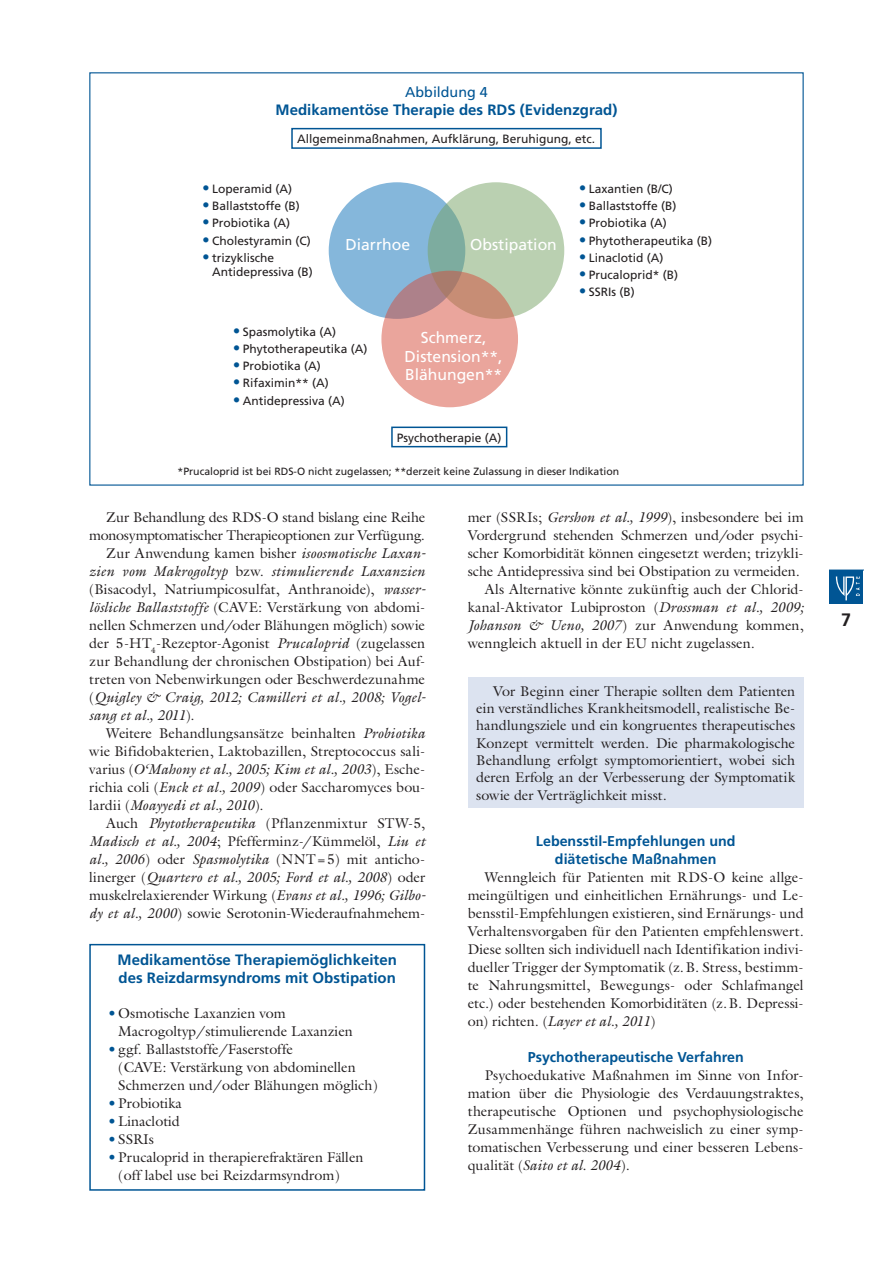
<style>
.page{position:relative;width:893px;height:1263px;background:#fff}
.page>*{position:absolute;margin:0;border:0;box-sizing:border-box;transform-origin:0 0}
.t1{font:700 18px "Frutiger";color:#231f20}
.t2{font:15.75px/18.9px "Frutiger";color:#fff;text-align:center}
.HLText{font:700 15px/18px "Frutiger";color:#005594}
.Copy_mit_Einzug{font:14.25px/18px "Galliard Std";letter-spacing:-.005em;color:#231f20;text-align:justify}
.HLText-2{font:14.25px/18px "Galliard Std";color:#231f20}
.Copy_mit_Einzug-2{font:700 14.25px/18px "Frutiger";color:#005594;text-align:center}
.HL_FT{font:700 14.25px "Frutiger";color:#005594}
.HLText-3{font:14.25px "Frutiger";color:#005594}
.t3{font:12px/14.4px "Frutiger";color:#231f20}
.t4{font:10.5px "Frutiger";color:#231f20}
.s1{font-family:"Univers";font-size:14.25px;color:#005594}
.s2{font-style:italic}
.s3{color:#005594}
</style>
<div class="page">
<svg style="left:829px;top:570px;width:34px;height:34px"></svg>
<div style="left:89px;top:944px;width:336px;height:247px;border:2px solid #005594"></div>
<div style="left:468px;top:677px;width:336px;height:131px;background:#dce3f0"></div>
<div style="left:329px;top:182px;width:136px;height:137px;background:#85b7db;border-radius:50%"></div>
<svg style="left:428px;top:182px;width:136px;height:137px;background:#b0caae"></svg>
<svg style="left:381px;top:271px;width:137px;height:136px;background:#dc9c93"></svg>
<div style="left:291px;top:128px;width:311px;height:21px;border:2px solid #005594"></div>
<div style="left:391px;top:427px;width:116px;height:20px;border:2px solid #005594"></div>
<p class="HLText-3" style="left:405px;top:84px;width:84px">Abbildung 4</p>
<p class="HLText" style="left:276px;top:101px;width:343px">Medikamentöse Therapie des RDS (Evidenzgrad)</p>
<p class="t3" style="left:297px;top:131px;width:300px">Allgemeinmaßnahmen, Aufklärung, Beruhigung, etc.</p>
<p class="t3" style="left:203px;top:182px;width:90px"><span class="s1">•</span> Loperamid (A)</p>
<p class="t3" style="left:203px;top:199px;width:98px"><span class="s1">•</span> Ballaststoffe (B)</p>
<p class="t3" style="left:203px;top:216px;width:88px"><span class="s1">•</span> Probiotika (A)</p>
<p class="t3" style="left:203px;top:233px;width:109px"><span class="s1">•</span> Cholestyramin (C)</p>
<p class="t3" style="left:212px;top:251px;width:102px;text-indent:-9px"><span class="s1">•</span> trizyklische<br>Antidepressiva (B)</p>
<p class="t2" style="left:345px;top:236px;width:66px">Diarrhoe</p>
<p class="t2" style="left:470px;top:236px;width:88px">Obstipation</p>
<p class="t3" style="left:234px;top:324px;width:103px"><span class="s1">•</span> Spasmolytika (A)</p>
<p class="t3" style="left:234px;top:341px;width:135px"><span class="s1">•</span> Phytotherapeutika (A)</p>
<p class="t3" style="left:234px;top:359px;width:88px"><span class="s1">•</span> Probiotika (A)</p>
<p class="t3" style="left:234px;top:376px;width:96px"><span class="s1">•</span> Rifaximin** (A)</p>
<p class="t3" style="left:234px;top:393px;width:112px"><span class="s1">•</span> Antidepressiva (A)</p>
<p class="t2" style="left:405px;top:328px;width:100px">Schmerz,<br>Distension**,</p>
<p class="t2" style="left:405px;top:366px;width:99px">Blähungen**</p>
<p class="t3" style="left:397px;top:430px;width:106px">Psychotherapie (A)</p>
<p class="t3" style="left:580px;top:182px;width:94px"><span class="s1">•</span> Laxantien (B/C)</p>
<p class="t3" style="left:580px;top:199px;width:98px"><span class="s1">•</span> Ballaststoffe (B)</p>
<p class="t3" style="left:580px;top:216px;width:88px"><span class="s1">•</span> Probiotika (A)</p>
<p class="t3" style="left:580px;top:233px;width:133px"><span class="s1">•</span> Phytotherapeutika (B)</p>
<p class="t3" style="left:580px;top:251px;width:85px"><span class="s1">•</span> Linaclotid (A)</p>
<p class="t3" style="left:580px;top:268px;width:99px"><span class="s1">•</span> Prucaloprid* (B)</p>
<p class="t3" style="left:580px;top:285px;width:56px"><span class="s1">•</span> SSRIs (B)</p>
<p class="t4" style="left:178px;top:465px;width:443px">*Prucaloprid ist bei RDS-O nicht zugelassen; **derzeit keine Zulassung in dieser Indikation</p>
<p class="Copy_mit_Einzug" style="left:89px;top:508px;width:337px;text-align:right">Zur Behandlung des RDS-O stand bislang eine Reihe monosymptomatischer Therapieoptionen zur Verfügung.</p>
<p class="Copy_mit_Einzug" style="left:89px;top:544px;width:338px;text-indent:17px">Zur Anwendung kamen bisher <span class="s2">isoosmotische Laxan&shy;zien vom Makrogoltyp</span> bzw. <span class="s2">stimulierende Laxanzien </span>(Bisacodyl, Natriumpicosulfat, Anthranoide), <span class="s2">wasser&shy;lösliche Ballaststoffe</span> (CAVE: Verstärkung von abdomi&shy;nellen Schmerzen und/oder Blähungen möglich) sowie der 5-HT<sub>4</sub>-Rezeptor-Agonist <span class="s2">Prucaloprid</span> (zugelassen zur Behandlung der chronischen Obstipation) bei Auf&shy;treten von Nebenwirkungen oder Beschwerdezunahme (<span class="s2">Quigley &amp; Craig, 2012; Camilleri et al., 2008; Vogel&shy;sang et al., 2011</span>).</p>
<p class="Copy_mit_Einzug" style="left:89px;top:724px;width:337px;text-indent:17px">Weitere Behandlungsansätze beinhalten <span class="s2">Probiotika </span>wie Bifidobakterien, Laktobazillen, Streptococcus sali&shy;varius (<span class="s2">O‘Mahony et al., 2005; Kim et al., 2003</span>), Esche&shy;richia coli (<span class="s2">Enck et al., 2009</span>) oder Saccharomyces bou&shy;lardii (<span class="s2">Moayyedi et al., 2010</span>).</p>
<p class="Copy_mit_Einzug" style="left:89px;top:814px;width:338px;text-indent:17px">Auch <span class="s2">Phytotherapeutika</span> (Pflanzenmixtur STW-5, <span class="s2">Madisch et al., 2004</span>; Pfefferminz-/Kümmelöl, <span class="s2">Liu et al., 2006</span>) oder <span class="s2">Spasmolytika</span> (NNT=5) mit anticho&shy;linerger (<span class="s2">Quartero et al., 2005; Ford et al., 2008</span>) oder muskelrelaxierender Wirkung (<span class="s2">Evans et al., 1996; Gilbo&shy;dy et al., 2000</span>) sowie Serotonin-Wiederaufnahmehem-</p>
<p class="HLText" style="left:118px;top:951px;width:281px">Medikamentöse Therapiemöglichkeiten des Reizdarmsyndroms mit Obstipation</p>
<p class="HLText-2" style="left:118px;top:1004px;width:236px;text-indent:-11px"><span class="s3">•</span>Osmotische Laxanzien vom<br>Macrogoltyp/stimulierende Laxanzien</p>
<p class="HLText-2" style="left:118px;top:1040px;width:261px;text-indent:-11px"><span class="s3">•</span>ggf. Ballaststoffe/Faserstoffe<br>(CAVE: Verstärkung von abdominellen<br>Schmerzen und/oder Blähungen möglich)</p>
<p class="HLText-2" style="left:108px;top:1094px;width:75px"><span class="s3">•</span>Probiotika</p>
<p class="HLText-2" style="left:108px;top:1112px;width:74px"><span class="s3">•</span>Linaclotid</p>
<p class="HLText-2" style="left:108px;top:1130px;width:48px"><span class="s3">•</span>SSRIs</p>
<p class="HLText-2" style="left:118px;top:1148px;width:247px;text-indent:-11px"><span class="s3">•</span>Prucaloprid in therapierefraktären Fällen (off label use bei Reizdarmsyndrom)</p>
<p class="Copy_mit_Einzug" style="left:468px;top:508px;width:337px">mer (SSRIs; <span class="s2">Gershon et al., 1999</span>), insbesondere bei im Vordergrund stehenden Schmerzen und/oder psychi&shy;scher Komorbidität können eingesetzt werden; trizykli&shy;sche Antidepressiva sind bei Obstipation zu vermeiden.</p>
<p class="Copy_mit_Einzug" style="left:468px;top:580px;width:337px;text-indent:17px">Als Alternative könnte zukünftig auch der Chlorid&shy;kanal-Aktivator Lubiproston (<span class="s2">Drossman et al., 2009; Johanson &amp; Ueno, 2007</span>) zur Anwendung kommen, wenngleich aktuell in der EU nicht zugelassen.</p>
<p class="Copy_mit_Einzug" style="left:476px;top:682px;width:320px;line-height:17.2px;text-indent:17px">Vor Beginn einer Therapie sollten dem Patienten ein verständliches Krankheitsmodell, realistische Be&shy;handlungsziele und ein kongruentes therapeutisches Konzept vermittelt werden. Die pharmakologische Behandlung erfolgt symptomorientiert, wobei sich deren Erfolg an der Verbesserung der Symptomatik sowie der Verträglichkeit misst.</p>
<p class="Copy_mit_Einzug-2" style="left:536px;top:832px;width:201px">Lebensstil-Empfehlungen und diätetische Maßnahmen</p>
<p class="Copy_mit_Einzug" style="left:468px;top:868px;width:337px;text-indent:17px">Wenngleich für Patienten mit RDS-O keine allge&shy;meingültigen und einheitlichen Ernährungs- und Le&shy;bensstil-Empfehlungen existieren, sind Ernärungs- und Verhaltensvorgaben für den Patienten empfehlenswert.<br>Diese sollten sich individuell nach Identifikation indivi&shy;dueller Trigger der Symptomatik (z.B. Stress, bestimm&shy;te Nahrungsmittel, Bewegungs- oder Schlafmangel etc.) oder bestehenden Komorbiditäten (z.B. Depressi&shy;on) richten. (<span class="s2">Layer et al., 2011</span>)</p>
<p class="HL_FT" style="left:528px;top:1049px;width:217px">Psychotherapeutische Verfahren</p>
<p class="Copy_mit_Einzug" style="left:468px;top:1066px;width:337px;text-indent:17px">Psychoedukative Maßnahmen im Sinne von Infor&shy;mation über die Physiologie des Verdauungstraktes, therapeutische Optionen und psychophysiologische Zusammenhänge führen nachweislich zu einer symp&shy;tomatischen Verbesserung und einer besseren Lebens&shy;qualität (<span class="s2">Saito et al. 2004</span>).</p>
<p class="t1" style="left:841px;top:609px;width:12px">7</p>
</div>
